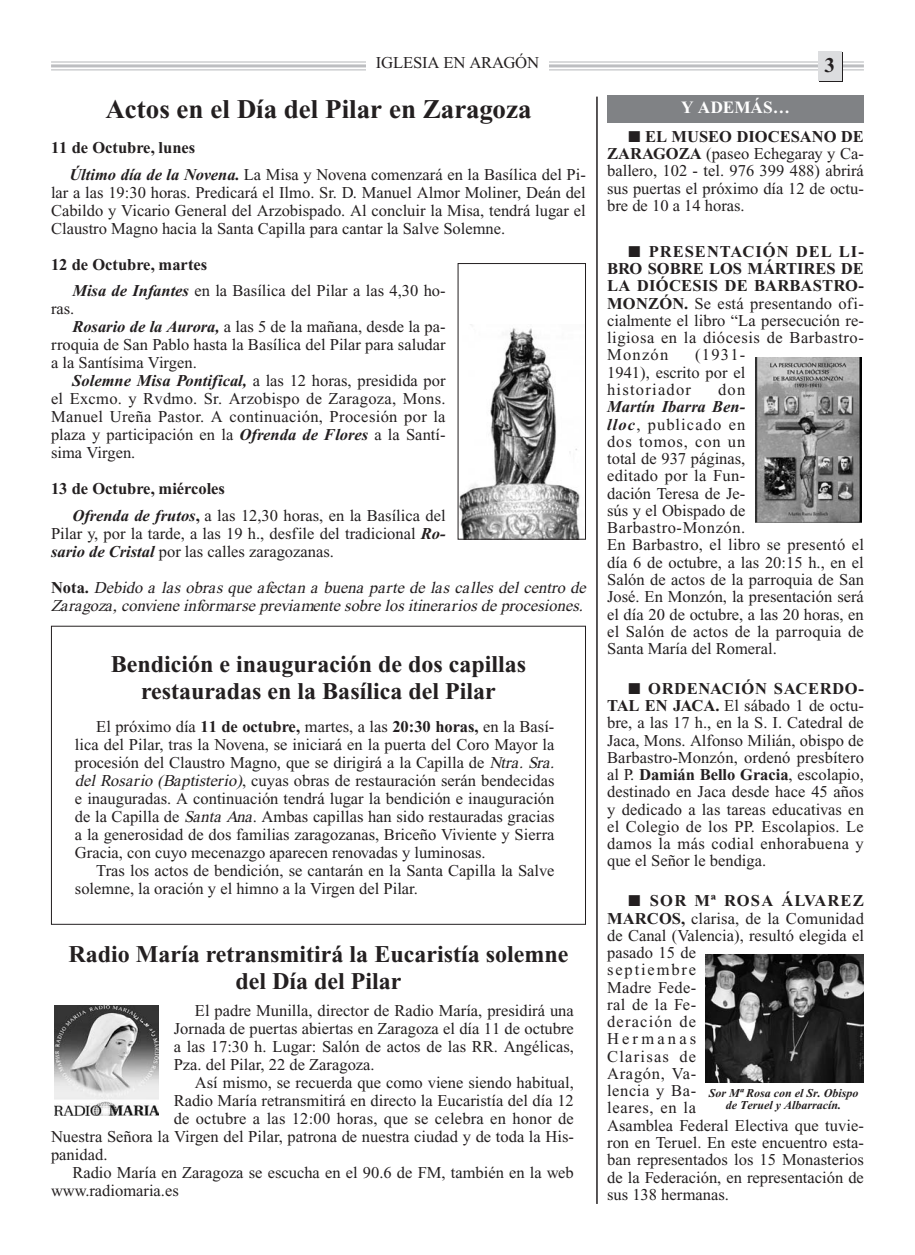
<style>
.page{position:relative;width:915px;height:1255px;background:#fff}
.page>*{position:absolute;margin:0;border:0;box-sizing:border-box;transform-origin:0 0}
.t1{font:700 27px "Times New Roman";color:#231f20}
.t2{font:700 24px/27px "Times New Roman";color:#231f20;text-align:center}
.t3{font:700 21px "Times New Roman";color:#231f20}
.t4{font:700 17.25px "Times New Roman";color:#fff}
.t5{font:16.5px/17.2px "Times New Roman";color:#231f20}
.t6{font:italic 16.5px/18px "Times New Roman";color:#231f20}
.t7{font:16.5px "Times New Roman";letter-spacing:.02em;color:#231f20}
.t8{font:italic 700 12px/12.8px "Times New Roman";color:#231f20;text-align:center}
.s1{font-weight:700}
.s2{font-weight:700;font-style:italic}
.s3{font-weight:700;font-style:normal}
.s4{font-style:italic}
</style>
<div class="page">
<hr style="left:51px;top:61px;width:812px;height:2px;background:#bdbec1">
<hr style="left:51px;top:64px;width:812px;height:3px;background:#bdbec1">
<hr style="left:51px;top:69px;width:812px;height:1px;background:#bdbec1">
<svg style="left:819px;top:52px;width:23px;height:30px"></svg>
<div style="left:366px;top:52px;width:182px;height:26px;background:#fff"></div>
<div style="left:817px;top:51px;width:24px;height:30px;background:#dcdddf"></div>
<div style="left:607px;top:95px;width:256px;height:27px;background:#808285"></div>
<img style="left:755px;top:358px;width:106px;height:164px">
<hr style="left:596px;top:97px;width:1px;height:1106px;background:#231f20">
<img style="left:705px;top:954px;width:158px;height:128px">
<img style="left:54px;top:1005px;width:104px;height:110px">
<img style="left:459px;top:324px;width:121px;height:213px">
<p class="t5" style="left:375px;top:55px;width:165px">IGLESIA EN ARAGÓN</p>
<p class="t3" style="left:824px;top:59px;width:12px">3</p>
<p class="t4" style="left:681px;top:101px;width:110px">Y ADEMÁS…</p>
<p class="t5" style="left:607px;top:129px;width:258px;text-align:justify;text-indent:21px">■ <span class="s1">EL MUSEO DIOCESANO DE ZARAGOZA</span> (paseo Echegaray y Ca&shy;ballero, 102 - tel. 976 399 488) abrirá sus puertas el próximo día 12 de octu&shy;bre de 10 a 14 horas.</p>
<p class="t5" style="left:607px;top:244px;width:258px;text-align:justify;text-indent:21px">■ <span class="s1">PRESENTACIÓN DEL LI-BRO SOBRE LOS MÁRTIRES DE LA DIÓCESIS DE BARBASTRO-MONZÓN.</span> Se está presentando ofi&shy;cialmente el libro “La persecución re&shy;ligiosa en la diócesis de Barbastro-Monzón</p>
<p class="t1" style="left:105px;top:100px;width:427px">Actos en el Día del Pilar en Zaragoza</p>
<p class="t5" style="left:69px;top:136px;width:518px;line-height:26.5px;text-indent:-18px"><span class="s1">11 de Octubre, lunes<br></span><span class="s2">Último día de la Novena.</span> La Misa y Novena comenzará en la Basílica del Pi-</p>
<p class="t5" style="left:51px;top:185px;width:536px;line-height:18px;text-align:justify">lar a las 19:30 horas. Predicará el Ilmo. Sr. D. Manuel Almor Moliner, Deán del Cabildo y Vicario General del Arzobispado. Al concluir la Misa, tendrá lugar el Claustro Magno hacia la Santa Capilla para cantar la Salve Solemne.</p>
<p class="t5" style="left:72px;top:252px;width:375px;line-height:26.5px;text-indent:-21px"><span class="s1">12 de Octubre, martes<br></span><span class="s2">Misa de Infantes</span> en la Basílica del Pilar a las 4,30 ho-</p>
<p class="t5" style="left:51px;top:301px;width:25px">ras.</p>
<p class="t5" style="left:72px;top:319px;width:375px"><span class="s2">Rosario de la Aurora,</span> a las 5 de la mañana, desde la pa-</p>
<p class="t5" style="left:51px;top:337px;width:396px">rroquia de San Pablo hasta la Basílica del Pilar para saludar</p>
<p class="t5" style="left:51px;top:355px;width:147px">a la Santísima Virgen.</p>
<p class="t5" style="left:72px;top:373px;width:375px"><span class="s2">Solemne Misa Pontifical,</span> a las 12 horas, presidida por</p>
<p class="t5" style="left:51px;top:391px;width:396px">el Excmo. y Rvdmo. Sr. Arzobispo de Zaragoza, Mons.</p>
<p class="t7" style="left:51px;top:411px;width:396px">Manuel Ureña Pastor. A continuación, Procesión por la</p>
<p class="t5" style="left:51px;top:427px;width:396px">plaza y participación en la <span class="s2">Ofrenda de Flores</span> a la Santí-</p>
<p class="t5" style="left:51px;top:445px;width:86px">sima Virgen.</p>
<p class="t5" style="left:72px;top:477px;width:374px;line-height:26.5px;text-indent:-21px"><span class="s1">13 de Octubre, miércoles<br></span><span class="s2">Ofrenda de frutos</span><span class="s1">,</span> a las 12,30 horas, en la Basílica del</p>
<p class="t5" style="left:51px;top:526px;width:396px;line-height:18px">Pilar y, por la tarde, a las 19 h., desfile del tradicional <span class="s2">Ro&shy;sario de Cristal</span> por las calles zaragozanas.</p>
<p class="t6" style="left:51px;top:580px;width:539px"><span class="s3">N o t a .</span> Debido a las obras que afectan a buena p arte de las calles del centro de<br>Zaragoza,conviene informarse previamente sobre los itinerarios de procesiones.</p>
<p class="t5" style="left:607px;top:348px;width:140px;text-align:justify;text-indent:88px">(1931- 1941), escrito por el historiador</p>
<p class="t5" style="left:607px;top:382px;width:258px;text-indent:111px">don<br><span class="s2">Martín Ibarra Ben-<br>lloc</span>, publicado en<br>dos tomos, con un<br>total de 937 páginas,<br>editado por la Fun-<br>dación Teresa de Je-<br>sús y el Obispado de<br>Barbastro-Monzón.<br>En Barbastro, el libro se presentó el día 6 de octubre, a las 20:15 h., en el<br>Salón de actos de la parroquia de San<br>José. En Monzón, la presentación será el día 20 de octubre, a las 20 horas, en el Salón de actos de la parroquia de<br>Santa María del Romeral.</p>
<p class="t5" style="left:607px;top:681px;width:258px;text-align:justify;text-indent:21px">■ <span class="s1">ORDENACIÓN SACERDO-TAL EN JACA.</span> El sábado 1 de octu&shy;bre, a las 17 h., en la S. I. Catedral de Jaca, Mons. Alfonso Milián, obispo de Barbastro-Monzón, ordenó presbítero al P. <span class="s1">Damián Bello Gracia</span>, escolapio, destinado en Jaca desde hace 45 años y dedicado a las tareas educativas en el Colegio de los PP. Escolapios. Le damos la más codial enhorabuena y que el Señor le bendiga.</p>
<p class="t5" style="left:607px;top:893px;width:258px;text-indent:21px">■ <span class="s1">SOR Mª ROSA ÁLVAREZ<br>MARCOS,</span> clarisa, de la Comunidad de Canal (Valencia), resultó elegida el pasado 15 de<br>septiembre<br>Madre Fede-<br>ral de la Fe-<br>deración de<br>Hermanas<br>Clarisas de<br>Aragón, Va-<br>lencia y Ba-<br>leares, en la<br>Asamblea Federal Electiva que tuvie&shy;ron en Teruel. En este encuentro esta&shy;ban representados los 15 Monasterios de la Federación, en representación de sus 138 hermanas.</p>
<p class="t2" style="left:111px;top:653px;width:417px">Bendición e inauguración de dos capillas restauradas en la Basílica del Pilar</p>
<p class="t5" style="left:96px;top:719px;width:459px">El próximo día <span class="s1">11 de octubre,</span> martes, a las <span class="s1">20:30 horas,</span> en la Basí-</p>
<p class="t5" style="left:75px;top:737px;width:481px">lica del Pilar, tras la Novena, se iniciará en la puerta del Coro Mayor la</p>
<p class="t5" style="left:75px;top:755px;width:484px">procesión del Claustro Magno, que se dirigirá a la Capilla de <span class="s4">Ntra. Sra.</span></p>
<p class="t5" style="left:75px;top:773px;width:481px"><span class="s4">del Rosario (Baptisterio)</span>, cuyas obras de restauración serán bendecidas</p>
<p class="t5" style="left:75px;top:791px;width:481px">e inauguradas. A continuación tendrá lugar la bendición e inauguración</p>
<p class="t5" style="left:75px;top:809px;width:481px">de la Capilla de <span class="s4">Santa Ana</span>. Ambas capillas han sido restauradas gracias</p>
<p class="t5" style="left:75px;top:827px;width:481px">a la generosidad de dos familias zaragozanas, Briceño Viviente y Sierra</p>
<p class="t5" style="left:75px;top:845px;width:412px">Gracia, con cuyo mecenazgo aparecen renovadas y luminosas.</p>
<p class="t5" style="left:96px;top:863px;width:459px">Tras los actos de bendición, se cantarán en la Santa Capilla la Salve</p>
<p class="t5" style="left:75px;top:881px;width:344px">solemne, la oración y el himno a la Virgen del Pilar.</p>
<p class="t2" style="left:68px;top:943px;width:501px">Radio María retransmitirá la Eucaristía solemne del Día del Pilar</p>
<p class="t5" style="left:195px;top:1003px;width:380px">El padre Munilla, director de Radio María, presidirá una</p>
<p class="t5" style="left:174px;top:1021px;width:401px">Jornada de puertas abiertas en Zaragoza el día 11 de octubre</p>
<p class="t5" style="left:174px;top:1039px;width:401px">a las 17:30 h. Lugar: Salón de actos de las RR. Angélicas,</p>
<p class="t5" style="left:174px;top:1057px;width:202px">Pza. del Pilar, 22 de Zaragoza.</p>
<p class="t5" style="left:195px;top:1075px;width:380px">Así mismo, se recuerda que como viene siendo habitual,</p>
<p class="t5" style="left:174px;top:1093px;width:401px">Radio María retransmitirá en directo la Eucaristía del día 12</p>
<p class="t5" style="left:174px;top:1111px;width:401px">de octubre a las 12:00 horas, que se celebra en honor de</p>
<p class="t5" style="left:51px;top:1129px;width:524px">Nuestra Señora la Virgen del Pilar, patrona de nuestra ciudad y de toda la His-</p>
<p class="t5" style="left:51px;top:1147px;width:58px">panidad.</p>
<p class="t5" style="left:72px;top:1165px;width:503px">Radio María en Zaragoza se escucha en el 90.6 de FM, también en la web</p>
<p class="t5" style="left:51px;top:1183px;width:129px">www.radiomaria.es</p>
<p class="t8" style="left:708px;top:1087px;width:151px">Sor Mª Rosa con el Sr. Obispo de Teruel y Albarracín.</p>
</div>
